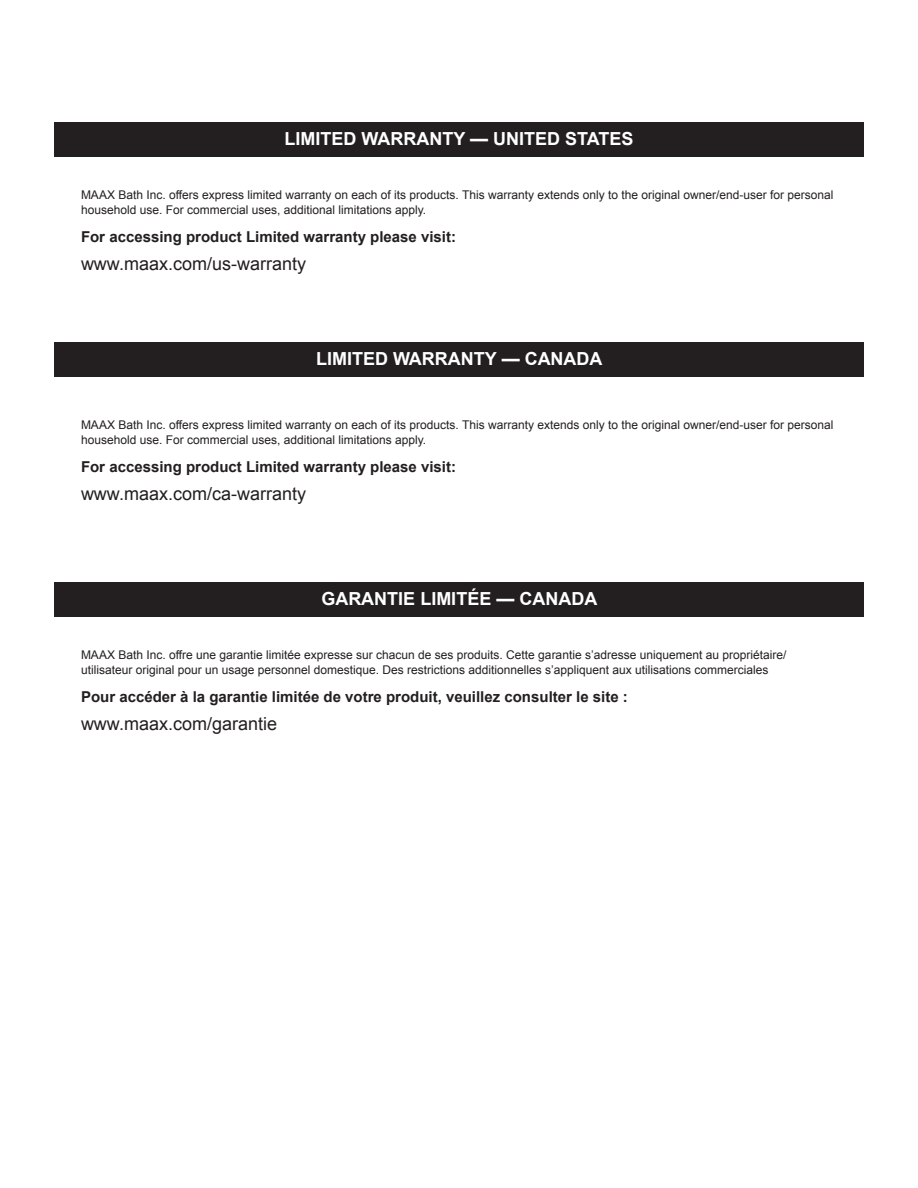
<style>
.page{position:relative;width:918px;height:1188px;background:#fff}
.page>*{position:absolute;margin:0;border:0;box-sizing:border-box;transform-origin:0 0}
.t1{font:700 18px "Arial";color:#fff}
.t2{font:18px "Arial";color:#231f20}
.t3{font:700 15px "Arial";color:#231f20}
.t4{font:12px/15px "Arial";color:#231f20}
</style>
<div class="page">
<div style="left:54px;top:122px;width:810px;height:34px;background:#231f20"></div>
<div style="left:54px;top:342px;width:810px;height:34px;background:#231f20"></div>
<div style="left:54px;top:582px;width:810px;height:34px;background:#231f20"></div>
<p class="t1" style="left:285px;top:127px;width:351px">LIMITED WARRANTY — UNITED STATES</p>
<p class="t4" style="left:81px;top:187px;width:754px">MAAX Bath Inc. offers express limited warranty on each of its products. This warranty extends only to the original owner/end-user for personal household use. For commercial uses, additional limitations apply.</p>
<p class="t3" style="left:81px;top:227px;width:377px">For accessing product Limited warranty please visit:</p>
<p class="t2" style="left:81px;top:252px;width:227px">www.maax.com/us-warranty</p>
<p class="t1" style="left:316px;top:347px;width:288px">LIMITED WARRANTY — CANADA</p>
<p class="t4" style="left:81px;top:417px;width:754px">MAAX Bath Inc. offers express limited warranty on each of its products. This warranty extends only to the original owner/end-user for personal household use. For commercial uses, additional limitations apply.</p>
<p class="t3" style="left:81px;top:457px;width:377px">For accessing product Limited warranty please visit:</p>
<p class="t2" style="left:81px;top:482px;width:227px">www.maax.com/ca-warranty</p>
<p class="t1" style="left:321px;top:587px;width:277px">GARANTIE LIMITÉE — CANADA</p>
<p class="t4" style="left:81px;top:647px;width:707px">MAAX Bath Inc. offre une garantie limitée expresse sur chacun de ses produits. Cette garantie s’adresse uniquement au propriétaire/ utilisateur original pour un usage personnel domestique. Des restrictions additionnelles s’appliquent aux utilisations commerciales</p>
<p class="t3" style="left:81px;top:687px;width:548px">Pour accéder à la garantie limitée de votre produit, veuillez consulter le site :</p>
<p class="t2" style="left:81px;top:712px;width:198px">www.maax.com/garantie</p>
</div>
